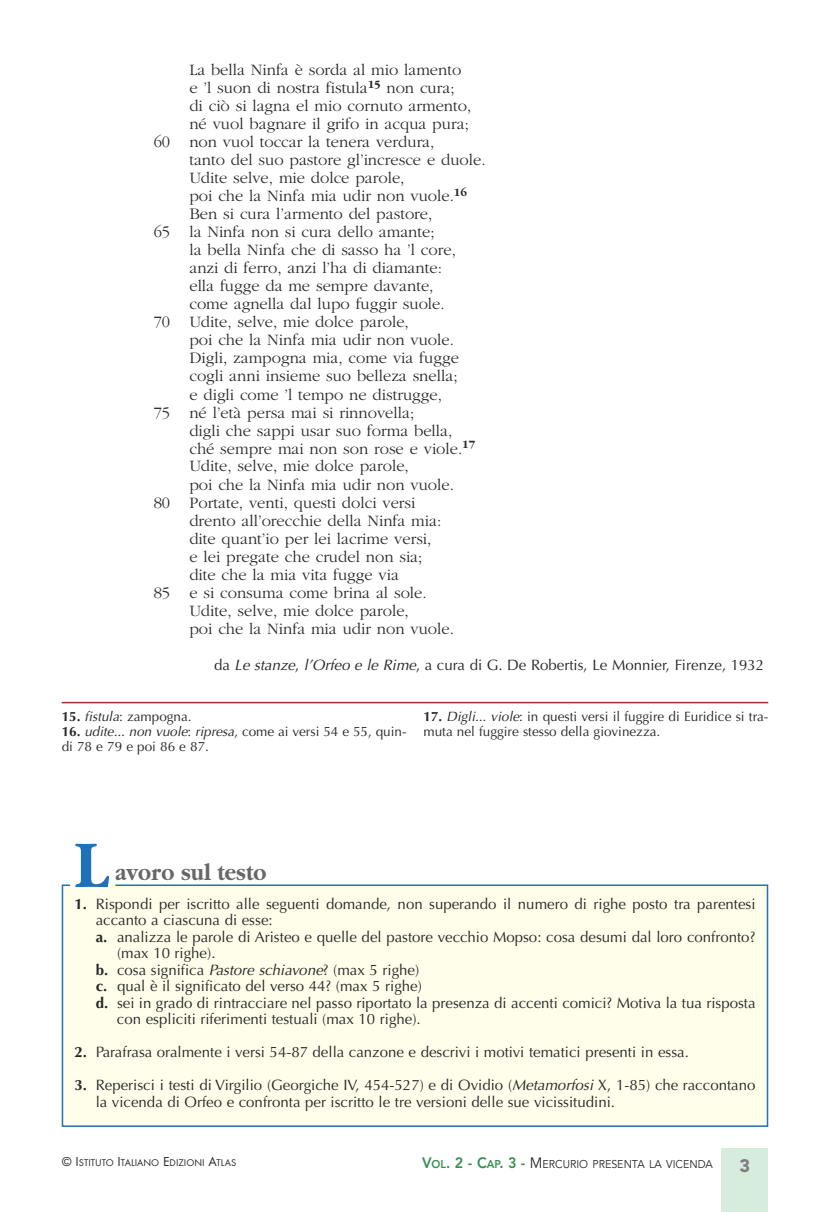
<style>
.page{position:relative;width:830px;height:1212px;background:#fff}
.page>*{position:absolute;margin:0;border:0;box-sizing:border-box;transform-origin:0 0}
.t1{font:700 69.15px "Garamond";color:#1f71b9;scale:.9 1}
.t2{font:700 24px "Garamond";color:#686768;scale:.9 1}
.t3{font:900 18px "Avenir";color:#7d7d7d}
.t4{font:300 16.5px/18px "Garamond";color:#272627}
.t5{font:15px/16.5px "Optima";color:#272627}
.t6{font:13.5px/15px "Optima";color:#272627}
.t7{font:11.25px "Avenir";color:#272627;scale:.95 1}
.t8{font:10.2px "Futura T";color:#272627}
.s1{font-style:italic}
.s2{font-weight:700}
.s3{font-size:13.5px}
.s4{font-weight:800;font-size:15px;color:#388f52}
.s5{font-weight:800;color:#388f52}
.s6{font-size:15px}
</style>
<div class="page">
<div style="left:721px;top:1148px;width:46px;height:64px;background:#d6edde"></div>
<hr style="left:62px;top:702px;width:705px;height:1px;background:#973035">
<div style="left:61px;top:884px;width:707px;height:243px;background:#fffeea"></div>
<p class="t4" style="left:189px;top:61px;width:297px">La bella Ninfa è sorda al mio lamento<br>e ’l suon di nostra fistula<sup>15</sup> non cura;<br>di ciò si lagna el mio cornuto armento, né vuol bagnare il grifo in acqua pura; non vuol toccar la tenera verdura,<br>tanto del suo pastore gl’incresce e duole.<br>Udite selve, mie dolce parole,<br>poi che la Ninfa mia udir non vuole.<sup>16<br></sup>Ben si cura l’armento del pastore,<br>la Ninfa non si cura dello amante;<br>la bella Ninfa che di sasso ha ’l core, anzi di ferro, anzi l’ha di diamante:<br>ella fugge da me sempre davante,<br>come agnella dal lupo fuggir suole.<br>Udite, selve, mie dolce parole,<br>poi che la Ninfa mia udir non vuole.<br>Digli, zampogna mia, come via fugge cogli anni insieme suo belleza snella;<br>e digli come ’l tempo ne distrugge,<br>né l’età persa mai si rinnovella;<br>digli che sappi usar suo forma bella,<br>ché sempre mai non son rose e viole.<sup>17<br></sup>Udite, selve, mie dolce parole,<br>poi che la Ninfa mia udir non vuole.<br>Portate, venti, questi dolci versi<br>drento all’orecchie della Ninfa mia:<br>dite quant’io per lei lacrime versi,<br>e lei pregate che crudel non sia;<br>dite che la mia vita fugge via<br>e si consuma come brina al sole.<br>Udite, selve, mie dolce parole,<br>poi che la Ninfa mia udir non vuole.</p>
<p class="t5" style="left:214px;top:658px;width:551px">da <span class="s1">Le stanze</span>, <span class="s1">l’Orfeo e le Rime</span>, a cura di G. De Robertis, Le Monnier, Firenze, 1932</p>
<p class="t6" style="left:62px;top:710px;width:131px"><span class="s2">15.</span> <span class="s1">fistula</span>: zampogna.</p>
<p class="t6" style="left:62px;top:725px;width:346px"><span class="s2">16.</span> <span class="s1">udite... non vuole</span>: <span class="s1">ripresa</span>, come ai versi 54 e 55, quin&shy;di 78 e 79 e poi 86 e 87.</p>
<p class="t4" style="left:154px;top:133px;width:18px">60</p>
<p class="t4" style="left:154px;top:223px;width:18px">65</p>
<p class="t4" style="left:154px;top:313px;width:18px">70</p>
<p class="t4" style="left:154px;top:403px;width:18px">75</p>
<p class="t4" style="left:154px;top:493px;width:18px">80</p>
<p class="t4" style="left:154px;top:583px;width:18px">85</p>
<p class="t6" style="left:423px;top:710px;width:346px"><span class="s2">17.</span> <span class="s1">Digli... viole</span>: in questi versi il fuggire di Euridice si tra&shy;muta nel fuggire stesso della giovinezza.</p>
<h1 class="t1" style="left:75px;top:822px;width:39px">L</h1>
<h2 class="t2" style="left:115px;top:858px;width:169px">avoro sul testo</h2>
<p class="t5" style="left:74px;top:897px;width:682px"><span class="s2">1.</span> Rispondi per iscritto alle seguenti domande, non superando il numero di righe posto tra parentesi</p>
<p class="t5" style="left:96px;top:913px;width:178px">accanto a ciascuna di esse:</p>
<p class="t5" style="left:96px;top:930px;width:661px"><span class="s2">a.</span> analizza le parole di Aristeo e quelle del pastore vecchio Mopso: cosa desumi dal loro confronto?</p>
<p class="t5" style="left:117px;top:946px;width:100px">(max 10 righe).</p>
<p class="t5" style="left:96px;top:963px;width:325px"><span class="s2">b.</span> cosa significa <span class="s1">Pastore schiavone</span>? (max 5 righe)</p>
<p class="t5" style="left:96px;top:979px;width:327px"><span class="s2">c.</span> qual è il significato del verso 44? (max 5 righe)</p>
<p class="t5" style="left:96px;top:996px;width:661px"><span class="s2">d.</span> sei in grado di rintracciare nel passo riportato la presenza di accenti comici? Motiva la tua risposta</p>
<p class="t5" style="left:117px;top:1012px;width:305px">con espliciti riferimenti testuali (max 10 righe).</p>
<p class="t5" style="left:74px;top:1045px;width:615px"><span class="s2">2.</span> Parafrasa oralmente i versi 54-87 della canzone e descrivi i motivi tematici presenti in essa.</p>
<p class="t5" style="left:96px;top:1078px;width:661px;text-indent:-21px"><span class="s2">3.</span> Reperisci i testi di Virgilio (Georgiche IV, 454-527) e di Ovidio (<span class="s1">Metamorfosi</span> X, 1-85) che raccontano la vicenda di Orfeo e confronta per iscritto le tre versioni delle sue vicissitudini.</p>
<p class="t8" style="left:62px;top:1156px;width:176px"><span class="s3">© I</span>STITUTO <span class="s3">I</span>TALIANO <span class="s3">E</span>DIZIONI <span class="s3">A</span>TLAS</p>
<p class="t7" style="left:422px;top:1159px;width:307px"><span class="s4">V</span><span class="s5">OL</span><span class="s4">. 2 - C</span><span class="s5">AP</span><span class="s4">. 3 -</span> <span class="s6">M</span>ERCURIO PRESENTA LA VICENDA</p>
<p class="t3" style="left:739px;top:1159px;width:12px">3</p>
</div>
